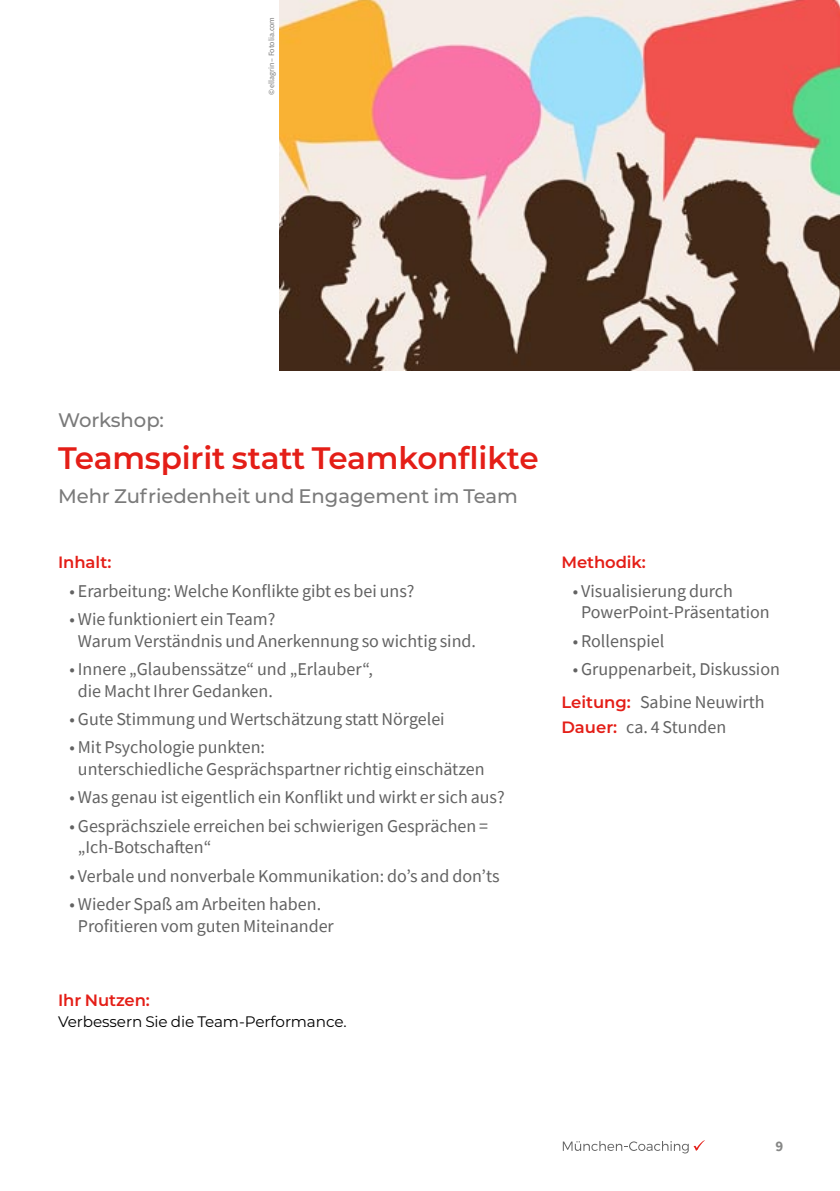
<style>
.page{position:relative;width:840px;height:1191px;background:#fff}
.page>*{position:absolute;margin:0;border:0;box-sizing:border-box;transform-origin:0 0}
.t1{font:600 31px "Montserrat";letter-spacing:-.005em;color:#e41e17}
.t2{font:500 19.6px "Montserrat";letter-spacing:-.005em;color:#7a7a7a}
.t3{font:18px/21.6px "Source Sans Pro";color:#626262}
.t4{font:600 16.4px "Montserrat";letter-spacing:-.005em;color:#e41e17}
.t5{font:15.2px "Montserrat";letter-spacing:-.005em;color:#000}
.t6{font:8px "Source Sans Pro";color:#7a7a7a}
.s1{font-family:"Montserrat";font-weight:600;font-size:16.4px;color:#e41e17}
</style>
<div class="page">
<svg style="left:562px;top:1140px;width:142px;height:13px"></svg>
<img style="left:280px;top:0;width:559px;height:371px">
<p class="t6" style="left:266px;top:95px;width:80px;rotate:-90deg">© ellagrin – Fotolia.com</p>
<p class="t2" style="left:58px;top:406px;width:107px">Workshop:</p>
<h1 class="t1" style="left:58px;top:436px;width:482px">Teamspirit statt Teamkonflikte</h1>
<p class="t2" style="left:58px;top:483px;width:461px">Mehr Zufriedenheit und Engagement im Team</p>
<p class="t4" style="left:58px;top:550px;width:55px">Inhalt:</p>
<p class="t3" style="left:69px;top:579px;width:346px">• Erarbeitung: Welche Konflikte gibt es bei uns?</p>
<p class="t3" style="left:78px;top:608px;width:399px;text-indent:-8px">• Wie funktioniert ein Team?<br>Warum Verständnis und Anerkennung so wichtig sind.</p>
<p class="t3" style="left:78px;top:658px;width:296px;text-indent:-8px">• Innere „Glaubenssätze“ und „Erlauber“, die Macht Ihrer Gedanken.</p>
<p class="t3" style="left:69px;top:708px;width:376px">• Gute Stimmung und Wertschätzung statt Nörgelei</p>
<p class="t3" style="left:78px;top:736px;width:408px;text-indent:-8px">• Mit Psychologie punkten:<br>unterschiedliche Gesprächs-partner richtig einschätzen</p>
<p class="t3" style="left:69px;top:786px;width:436px">• Was genau ist eigentlich ein Konflikt und wirkt er sich aus?</p>
<p class="t3" style="left:78px;top:815px;width:411px;text-indent:-8px">• Gesprächsziele erreichen bei schwierigen Gesprächen = „Ich-Botschaften“</p>
<p class="t3" style="left:69px;top:865px;width:431px">• Verbale und nonverbale Kommunikation: do’s and don’ts</p>
<p class="t3" style="left:78px;top:893px;width:257px;text-indent:-8px">• Wieder Spaß am Arbeiten haben.<br>Profitieren vom guten Miteinander</p>
<p class="t4" style="left:58px;top:988px;width:93px">Ihr Nutzen:</p>
<p class="t5" style="left:58px;top:1010px;width:290px">Verbessern Sie die Team-Performance.</p>
<p class="t4" style="left:561px;top:550px;width:86px">Methodik:</p>
<p class="t3" style="left:580px;top:579px;width:190px;text-indent:-8px">• Visualisierung durch<br>PowerPoint-Präsentation</p>
<p class="t3" style="left:572px;top:629px;width:93px">• Rollenspiel</p>
<p class="t3" style="left:561px;top:652px;width:220px;line-height:33px;text-indent:11px">• Gruppenarbeit, Diskussion<br><span class="s1">Leitung:</span> Sabine Neuwirth</p>
<p class="t3" style="left:561px;top:716px;width:166px"><span class="s1">Dauer:</span> ca. 4 Stunden</p>
</div>
